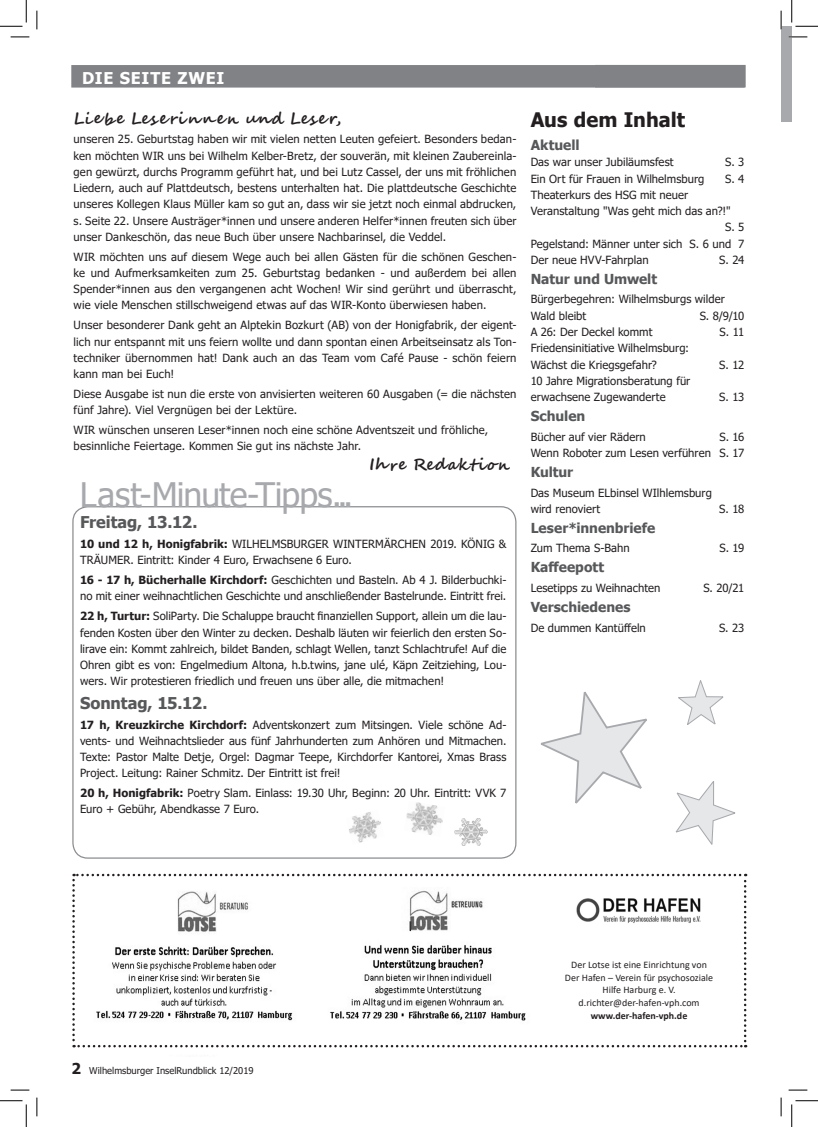
<style>
.page{position:relative;width:818px;height:1127px;background:#fff}
.page>*{position:absolute;margin:0;border:0;box-sizing:border-box;transform-origin:0 0}
.t1{font:33.75px "Tahoma";letter-spacing:-.02em;color:#a8a9ad}
.t2{font:700 20px "Tahoma";color:#231f20}
.t3{font:700 16.25px "Tahoma";letter-spacing:-.005em;color:#57585a}
.t4{font:700 16.25px "Segoe Script";letter-spacing:.1em;color:#231f20}
.t5{font:700 16.25px "Segoe Script";letter-spacing:.065em;color:#231f20}
.t6{font:700 16.25px "Tahoma";letter-spacing:.045em;color:#fff}
.t7{font:700 13.75px "Tahoma";color:#57585a}
.t8{font:11.25px/16.2px "Tahoma";letter-spacing:.005em;color:#231f20}
.t9{font:10px/12.5px "Calibri";color:#231f20;text-align:center}
.t10{font:700 10px "Calibri";color:#231f20}
.t11{font:9.38px "Tahoma";color:#231f20}
.s1{font-weight:700}
.s2{font-weight:700;font-size:15px}
</style>
<div class="page">
<div style="left:71px;top:65px;width:674px;height:22px;background:#808285"></div>
<div style="left:595px;top:65px;width:151px;height:22px;background:#808285"></div>
<div style="left:781px;top:26px;width:11px;height:96px;background:#a8a9ad"></div>
<svg style="left:72px;top:873px;width:674px;height:174px"></svg>
<svg style="left:540px;top:691px;width:107px;height:113px"></svg>
<svg style="left:675px;top:781px;width:60px;height:64px"></svg>
<svg style="left:678px;top:680px;width:46px;height:45px"></svg>
<img style="left:349px;top:812px;width:32px;height:31px">
<img style="left:406px;top:802px;width:37px;height:33px">
<img style="left:454px;top:818px;width:33px;height:27px">
<svg style="left:11px;top:36px;width:18px;height:2px"></svg>
<svg style="left:788px;top:36px;width:19px;height:2px"></svg>
<svg style="left:11px;top:1089px;width:18px;height:1px"></svg>
<svg style="left:788px;top:1089px;width:19px;height:1px"></svg>
<svg style="left:36px;top:11px;width:2px;height:18px"></svg>
<svg style="left:36px;top:1097px;width:2px;height:18px"></svg>
<svg style="left:780px;top:11px;width:2px;height:18px"></svg>
<svg style="left:780px;top:1097px;width:2px;height:18px"></svg>
<svg style="left:0;top:0;width:27px;height:27px"></svg>
<svg style="left:0;top:1100px;width:27px;height:26px"></svg>
<svg style="left:791px;top:0;width:27px;height:27px"></svg>
<svg style="left:791px;top:1100px;width:27px;height:26px"></svg>
<h3 class="t6" style="left:82px;top:66px;width:144px">DIE SEITE ZWEI</h3>
<h3 class="t4" style="left:74px;top:105px;width:269px">Liebe Leserinnen und Leser,</h3>
<p class="t8" style="left:74px;top:132px;width:444px;text-align:justify">unseren 25. Geburtstag haben wir mit vielen netten Leuten gefeiert. Besonders bedan&shy;ken möchten WIR uns bei Wilhelm Kelber-Bretz, der souverän, mit kleinen Zaubereinla&shy;gen gewürzt, durchs Programm geführt hat, und bei Lutz Cassel, der uns mit fröhlichen Liedern, auch auf Plattdeutsch, bestens unterhalten hat. Die plattdeutsche Geschichte unseres Kollegen Klaus Müller kam so gut an, dass wir sie jetzt noch einmal abdrucken, s. Seite 22. Unsere Austräger*innen und unsere anderen Helfer*innen freuten sich über unser Dankeschön, das neue Buch über unsere Nachbarinsel, die Veddel.</p>
<p class="t8" style="left:74px;top:249px;width:444px;text-align:justify">WIR möchten uns auf diesem Wege auch bei allen Gästen für die schönen Geschen&shy;ke und Aufmerksamkeiten zum 25. Geburtstag bedanken - und außerdem bei allen Spender*innen aus den vergangenen acht Wochen! Wir sind gerührt und überrascht, wie viele Menschen stillschweigend etwas auf das WIR-Konto überwiesen haben.</p>
<p class="t8" style="left:74px;top:317px;width:444px;text-align:justify">Unser besonderer Dank geht an Alptekin Bozkurt (AB) von der Honigfabrik, der eigent&shy;lich nur entspannt mit uns feiern wollte und dann spontan einen Arbeitseinsatz als Ton&shy;techniker übernommen hat! Dank auch an das Team vom Café Pause - schön feiern kann man bei Euch!</p>
<p class="t8" style="left:74px;top:386px;width:444px">Diese Ausgabe ist nun die erste von anvisierten weiteren 60 Ausgaben (= die nächsten fünf Jahre). Viel Vergnügen bei der Lektüre.</p>
<p class="t8" style="left:74px;top:422px;width:416px">WIR wünschen unseren Leser*innen noch eine schöne Adventszeit und fröhliche, besinnliche Feiertage. Kommen Sie gut ins nächste Jahr.</p>
<h3 class="t5" style="left:370px;top:451px;width:142px">Ih re Redaktion</h3>
<h1 class="t1" style="left:80px;top:472px;width:275px">Last-Minute-Tipps...</h1>
<h3 class="t3" style="left:80px;top:511px;width:119px">Freitag, 13.12.</h3>
<p class="t8" style="left:80px;top:536px;width:428px"><span class="s1">10 und 12 h, Honigfabrik:</span> WILHELMSBURGER WINTERMÄRCHEN 2019. KÖNIG &amp;<br>TRÄUMER. Eintritt: Kinder 4 Euro, Erwachsene 6 Euro.</p>
<p class="t8" style="left:80px;top:572px;width:428px"><span class="s1">16 - 17 h, Bücherhalle Kirchdorf:</span> Geschichten und Basteln. Ab 4 J. Bilderbuchki&shy;no mit einer weihnachtlichen Geschichte und anschließender Bastelrunde. Eintritt frei.</p>
<p class="t8" style="left:80px;top:608px;width:428px;text-align:justify"><span class="s1">22 h, Turtur:</span> SoliParty. Die Schaluppe braucht finanziellen Support, allein um die lau&shy;fenden Kosten über den Winter zu decken. Deshalb läuten wir feierlich den ersten So&shy;lirave ein: Kommt zahlreich, bildet Banden, schlagt Wellen, tanzt Schlachtrufe! Auf die Ohren gibt es von: Engelmedium Altona, h.b.twins, jane ulé, Käpn Zeitziehing, Lou&shy;wers. Wir protestieren friedlich und freuen uns über alle, die mitmachen!</p>
<h3 class="t3" style="left:80px;top:691px;width:129px">Sonntag, 15.12.</h3>
<p class="t8" style="left:80px;top:716px;width:428px;text-align:justify"><span class="s1">17 h, Kreuzkirche Kirchdorf:</span> Adventskonzert zum Mitsingen. Viele schöne Ad&shy;vents- und Weihnachtslieder aus fünf Jahrhunderten zum Anhören und Mitmachen.<br>Texte: Pastor Malte Detje, Orgel: Dagmar Teepe, Kirchdorfer Kantorei, Xmas Brass Project. Leitung: Rainer Schmitz. Der Eintritt ist frei!</p>
<p class="t8" style="left:80px;top:785px;width:428px"><span class="s1">20 h, Honigfabrik:</span> Poetry Slam. Einlass: 19.30 Uhr, Beginn: 20 Uhr. Eintritt: VVK 7<br>Euro + Gebühr, Abendkasse 7 Euro.</p>
<h2 class="t2" style="left:531px;top:105px;width:156px">Aus dem Inhalt</h2>
<p class="t7" style="left:531px;top:135px;width:51px">Aktuell</p>
<p class="t8" style="left:531px;top:155px;width:144px">Das war unser Jubiläumsfest</p>
<p class="t8" style="left:725px;top:155px;width:21px">S. 3</p>
<p class="t8" style="left:531px;top:171px;width:175px">Ein Ort für Frauen in Wilhelmsburg</p>
<p class="t8" style="left:725px;top:171px;width:21px">S. 4</p>
<p class="t8" style="left:531px;top:187px;width:159px">Theaterkurs des HSG mit neuer</p>
<p class="t8" style="left:531px;top:203px;width:201px">Veranstaltung "Was geht mich das an?!"</p>
<p class="t8" style="left:725px;top:220px;width:21px">S. 5</p>
<p class="t8" style="left:531px;top:236px;width:215px">Pegelstand: Männer unter sich S. 6 und 7</p>
<p class="t8" style="left:531px;top:252px;width:119px">Der neue HVV-Fahrplan</p>
<p class="t8" style="left:719px;top:252px;width:27px">S. 24</p>
<p class="t7" style="left:531px;top:269px;width:128px">Natur und Umwelt</p>
<p class="t8" style="left:531px;top:292px;width:196px">Bürgerbegehren: Wilhelmsburgs wilder<br>Wald bleibt</p>
<p class="t8" style="left:700px;top:308px;width:46px">S. 8/9/10</p>
<p class="t8" style="left:531px;top:324px;width:123px">A 26: Der Deckel kommt</p>
<p class="t8" style="left:719px;top:324px;width:26px">S. 11</p>
<p class="t8" style="left:531px;top:340px;width:160px">Friedensinitiative Wilhelmsburg:<br>Wächst die Kriegsgefahr?</p>
<p class="t8" style="left:719px;top:357px;width:27px">S. 12</p>
<p class="t8" style="left:531px;top:373px;width:161px">10 Jahre Migrationsberatung für erwachsene Zugewanderte</p>
<p class="t8" style="left:719px;top:389px;width:27px">S. 13</p>
<p class="t7" style="left:531px;top:406px;width:56px">Schulen</p>
<p class="t8" style="left:531px;top:429px;width:117px">Bücher auf vier Rädern</p>
<p class="t8" style="left:531px;top:429px;width:215px;text-align:right">S. 16<br>Wenn Roboter zum Lesen verführen S. 17</p>
<p class="t7" style="left:531px;top:462px;width:44px">Kultur</p>
<p class="t8" style="left:531px;top:485px;width:183px">Das Museum ELbinsel WIlhlemsburg wird renoviert</p>
<p class="t8" style="left:719px;top:501px;width:27px">S. 18</p>
<p class="t7" style="left:531px;top:518px;width:126px">Leser*innenbriefe</p>
<p class="t8" style="left:531px;top:540px;width:101px">Zum Thema S-Bahn</p>
<p class="t8" style="left:719px;top:540px;width:26px">S. 19</p>
<p class="t7" style="left:531px;top:557px;width:75px">Kaffeepott</p>
<p class="t8" style="left:531px;top:580px;width:131px">Lesetipps zu Weihnachten</p>
<p class="t8" style="left:703px;top:580px;width:43px">S. 20/21</p>
<p class="t7" style="left:531px;top:597px;width:101px">Verschiedenes</p>
<p class="t8" style="left:531px;top:620px;width:117px">De dummen Kantüffeln</p>
<p class="t8" style="left:719px;top:620px;width:27px">S. 23</p>
<p class="t11" style="left:72px;top:1063px;width:184px"><span class="s2">2</span> Wilhelmsburger InselRundblick 12/2019</p>
<p class="t9" style="left:565px;top:958px;width:150px">Der Lotse ist eine Einrichtung von<br>Der Hafen – Verein für psychosoziale<br>Hilfe Harburg e. V. d.richter@der-hafen-vph.com</p>
<p class="t10" style="left:591px;top:1007px;width:98px">www.der-hafen-vph.de</p>
</div>
